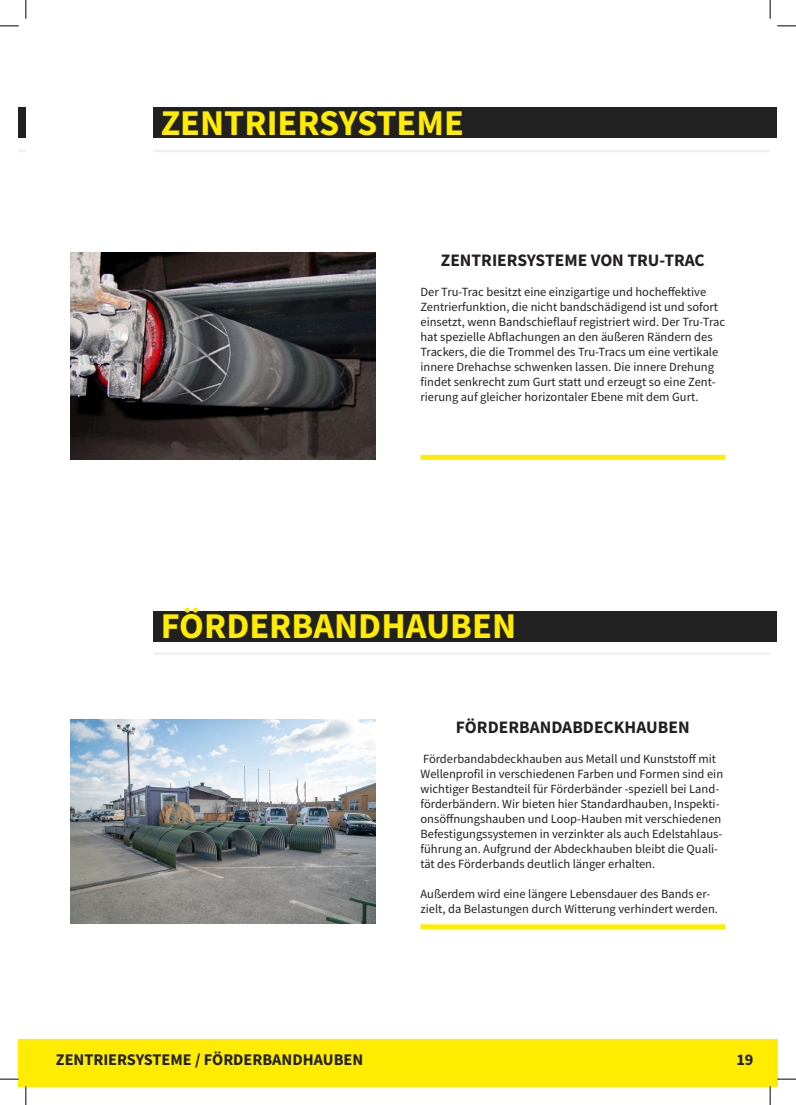
<style>
.page{position:relative;width:796px;height:1105px;background:#fff}
.page>*{position:absolute;margin:0;border:0;box-sizing:border-box;transform-origin:0 0}
.t1{font:700 36.25px "Source Sans Pro";color:#ffec00}
.t2{font:700 17.5px "Source Sans Pro";color:#231f20}
.t3{font:700 16.25px "Source Sans Pro";color:#212121}
.t4{font:12.5px/15px "Source Sans Pro";color:#231f20}
</style>
<div class="page">
<svg style="left:19px;top:150px;width:7px;height:2px"></svg>
<hr style="left:153px;top:150px;width:617px;height:2px;background:#212121">
<hr style="left:153px;top:652px;width:617px;height:2px;background:#212121">
<div style="left:19px;top:107px;width:7px;height:30px;background:#212121"></div>
<div style="left:153px;top:107px;width:624px;height:30px;background:#212121"></div>
<div style="left:153px;top:610px;width:624px;height:31px;background:#212121"></div>
<div style="left:19px;top:1038px;width:7px;height:47px;background:#ffec00"></div>
<div style="left:26px;top:1038px;width:751px;height:47px;background:#ffec00"></div>
<div style="left:420px;top:454px;width:305px;height:5px;background:#ffec00"></div>
<img style="left:71px;top:253px;width:304px;height:206px">
<div style="left:420px;top:924px;width:305px;height:5px;background:#ffec00"></div>
<img style="left:71px;top:719px;width:304px;height:203px">
<svg style="left:0;top:25px;width:19px;height:2px"></svg>
<svg style="left:777px;top:25px;width:19px;height:2px"></svg>
<svg style="left:0;top:1077px;width:19px;height:2px"></svg>
<svg style="left:777px;top:1077px;width:19px;height:2px"></svg>
<svg style="left:25px;top:0;width:2px;height:19px"></svg>
<svg style="left:25px;top:1085px;width:2px;height:19px"></svg>
<svg style="left:769px;top:0;width:2px;height:19px"></svg>
<svg style="left:769px;top:1085px;width:2px;height:19px"></svg>
<p class="t1" style="left:161px;top:98px;width:305px">ZENTRIERSYSTEME</p>
<p class="t2" style="left:441px;top:248px;width:265px">ZENTRIERSYSTEME VON TRU-TRAC</p>
<p class="t4" style="left:420px;top:284px;width:306px">Der Tru-Trac besitzt eine einzigartige und hocheffektive Zentrierfunktion, die nicht bandschädigend ist und sofort einsetzt, wenn Bandschieflauf registriert wird. Der Tru-Trac hat spezielle Abflachungen an den äußeren Rändern des Trackers, die die Trommel des Tru-Tracs um eine vertikale innere Drehachse schwenken lassen. Die innere Drehung findet senkrecht zum Gurt statt und erzeugt so eine Zent&shy;rierung auf gleicher horizontaler Ebene mit dem Gurt.</p>
<p class="t1" style="left:161px;top:601px;width:357px">FÖRDERBANDHAUBEN</p>
<p class="t2" style="left:456px;top:715px;width:235px">FÖRDERBANDABDECKHAUBEN</p>
<p class="t4" style="left:420px;top:751px;width:304px">Förderbandabdeckhauben aus Metall und Kunststoff mit Wellenprofil in verschiedenen Farben und Formen sind ein wichtiger Bestandteil für Förderbänder -speziell bei Land&shy;förderbändern. Wir bieten hier Standardhauben, Inspekti&shy;onsöffnungshauben und Loop-Hauben mit verschiedenen Befestigungssystemen in verzinkter als auch Edelstahlaus&shy;führung an. Aufgrund der Abdeckhauben bleibt die Quali&shy;tät des Förderbands deutlich länger erhalten.</p>
<p class="t4" style="left:420px;top:886px;width:299px">Außerdem wird eine längere Lebensdauer des Bands er&shy;zielt, da Belastungen durch Witterung verhindert werden.</p>
<p class="t3" style="left:56px;top:1047px;width:309px">ZENTRIERSYSTEME / FÖRDERBANDHAUBEN</p>
<p class="t3" style="left:736px;top:1048px;width:19px">19</p>
</div>
